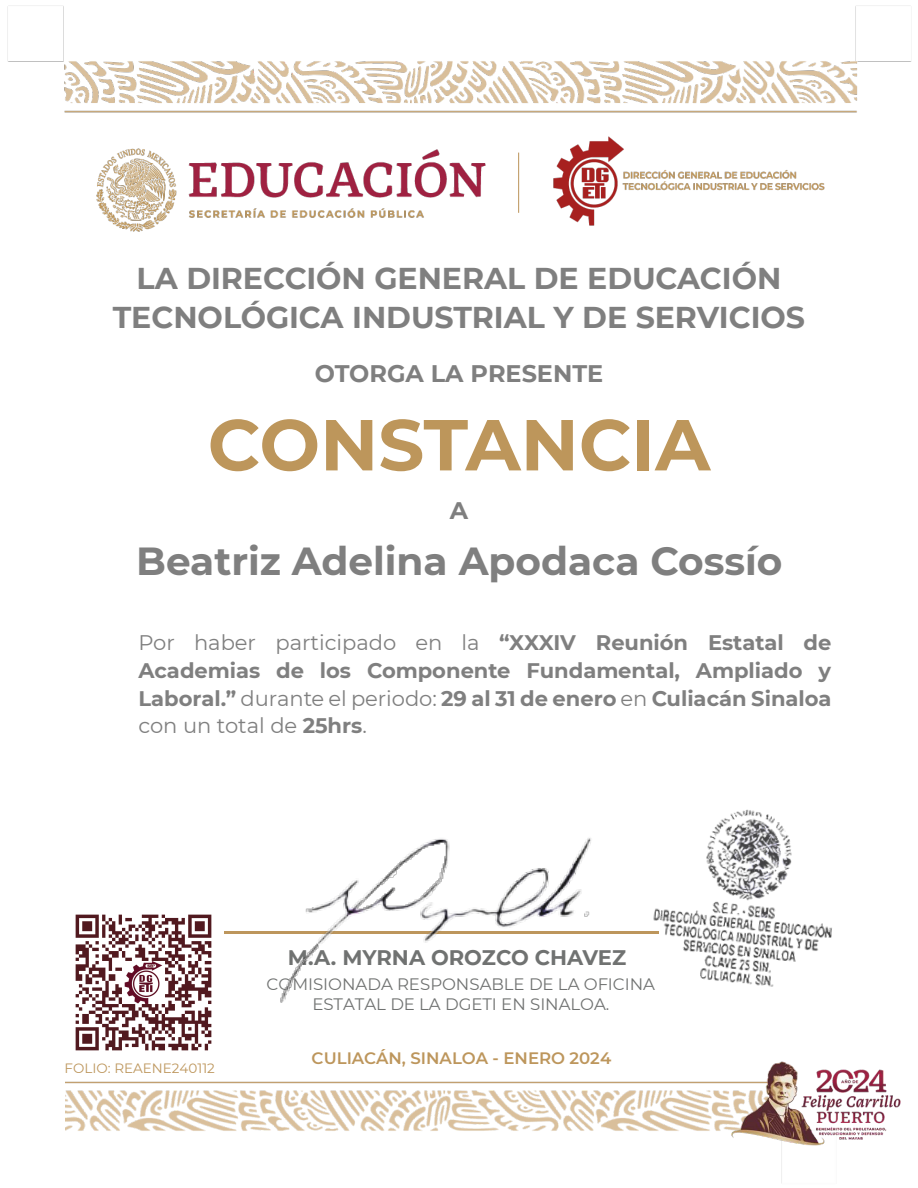
<style>
.page{position:relative;width:918px;height:1188px;background:#fff}
.page>*{position:absolute;margin:0;border:0;box-sizing:border-box;transform-origin:0 0}
.t1{font:700 72px "Montserrat";color:#bd965b}
.t2{font:700 39px "Montserrat";color:#7f7f7f}
.t3{font:700 30px/39.5px "Montserrat";color:#7f7f7f;text-align:center}
.t4{font:700 24px "Montserrat";color:#7f7f7f}
.t5{font:700 21px/27.6px "Montserrat";color:#7f7f7f;text-align:justify}
.t6{font:700 21px "Montserrat";letter-spacing:-.005em;color:#707271}
.t7{font:16.5px/20.1px "Montserrat";color:#707271;text-align:center}
.t8{font:600 16.5px "Montserrat";color:#bd965c}
.t9{font:13.5px "Montserrat";color:#bd965c}
.s1{font-weight:400}
</style>
<div class="page">
<img style="left:7px;top:5px;width:905px;height:108px">
<img style="left:65px;top:1081px;width:717px;height:102px">
<img style="left:730px;top:1061px;width:171px;height:90px">
<img style="left:553px;top:136px;width:272px;height:90px">
<img style="left:96px;top:148px;width:390px;height:84px">
<hr style="left:518px;top:153px;width:1px;height:60px;background:#bc945a">
<hr style="left:225px;top:932px;width:434px;height:2px;background:#bd965c">
<img style="left:252px;top:838px;width:387px;height:165px">
<img style="left:645px;top:809px;width:187px;height:178px">
<img style="left:75px;top:914px;width:137px;height:137px">
<h3 class="t3" style="left:113px;top:257px;width:694px">LA DIRECCIÓN GENERAL DE EDUCACIÓN<br>TECNOLÓGICA INDUSTRIAL Y DE SERVICIOS</h3>
<p class="t4" style="left:315px;top:356px;width:290px">OTORGA LA PRESENTE</p>
<h1 class="t1" style="left:208px;top:393px;width:504px">CONSTANCIA</h1>
<p class="t4" style="left:450px;top:493px;width:20px">A</p>
<h2 class="t2" style="left:136px;top:533px;width:648px">Beatriz Adelina Apodaca Cossío</h2>
<p class="t5" style="left:138px;top:628px;width:694px"><span class="s1">Por haber participado en la</span> “XXXIV Reunión Estatal de Academias de los Componente Fundamental, Ampliado y Laboral.” <span class="s1">durante el periodo:</span> 29 al 31 de enero <span class="s1">en</span> Culiacán Sinaloa <span class="s1">con un total de</span> 25hrs<span class="s1">.</span></p>
<p class="t9" style="left:65px;top:1059px;width:152px">FOLIO: REAENE240112</p>
<p class="t6" style="left:288px;top:942px;width:340px">M.A. MYRNA OROZCO CHAVEZ</p>
<p class="t7" style="left:267px;top:973px;width:390px">COMISIONADA RESPONSABLE DE LA OFICINA<br>ESTATAL DE LA DGETI EN SINALOA.</p>
<p class="t8" style="left:312px;top:1047px;width:301px">CULIACÁN, SINALOA - ENERO 2024</p>
</div>
